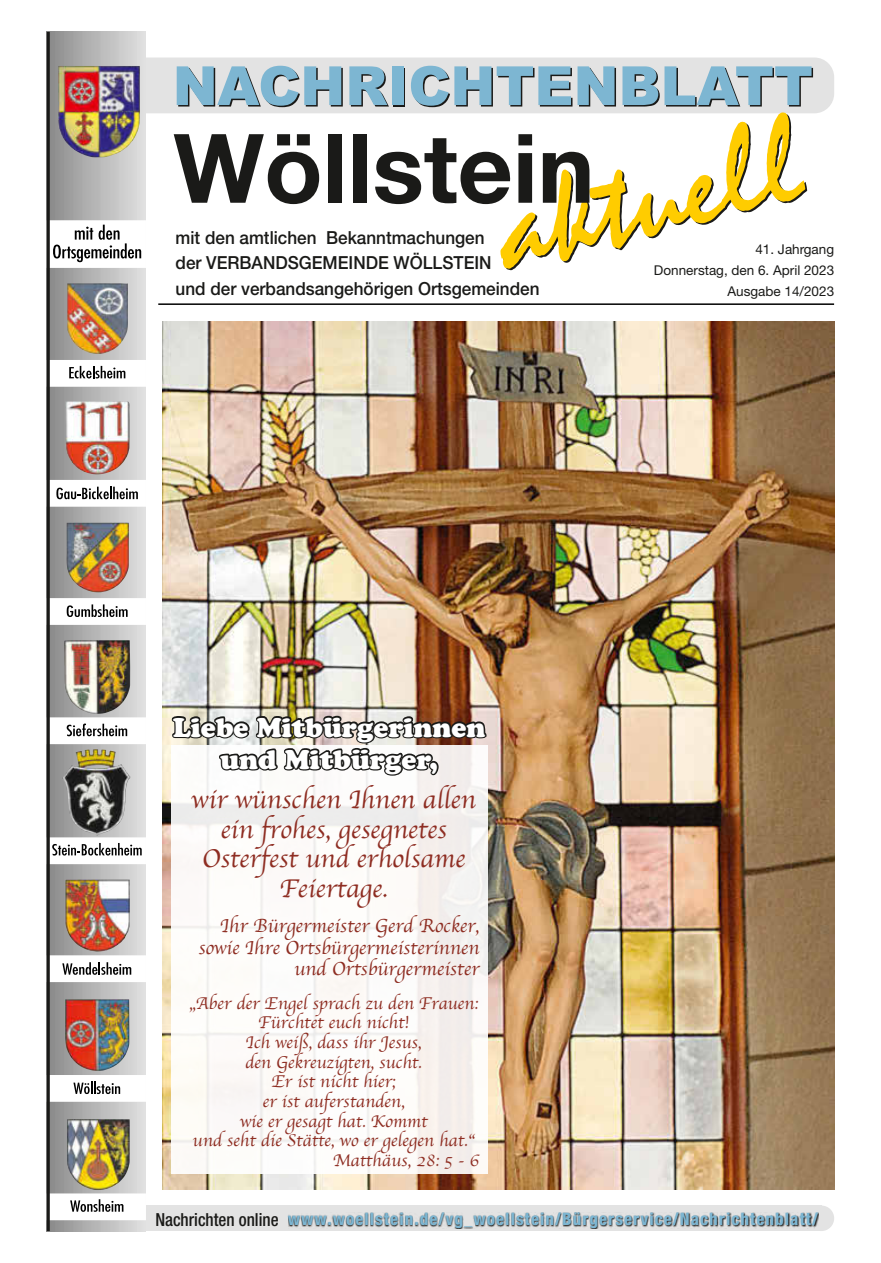
<style>
.page{position:relative;width:881px;height:1263px;background:#fff}
.page>*{position:absolute;margin:0;border:0;box-sizing:border-box;transform-origin:0 0}
.t1{font:26.85px/29.5px "Apple Chancery";color:#8e2d22;text-align:center}
.t2{font:26.85px/32.1px "Cooper Black Std";color:#fff;text-align:center}
.t3{font:19.8px/21.8px "Apple Chancery";color:#8e2d22;text-align:right}
.t4{font:500 18px/25.5px "Helvetica Neue LT";color:#1a1a18;scale:.95 1}
.t5{font:17.85px "Apple Chancery";color:#8e2d22}
.t6{font:800 condensed 17.25px "Helvetica Neue LT";letter-spacing:.06em;color:#7db6d2}
.t7{font:13.5px/21px "Helvetica Neue LT";color:#1a1a18;text-align:right}
.s1{font-weight:500;font-size:18px;color:#1a1a18}
</style>
<div class="page">
<div style="left:126px;top:58px;width:707px;height:55px;background:#e3e3e3;border-radius:20px"></div>
<svg style="left:50px;top:220px;width:96px;height:992px"></svg>
<img style="left:58px;top:66px;width:82px;height:91px">
<img style="left:65px;top:999px;width:64px;height:72px">
<img style="left:67px;top:283px;width:61px;height:71px">
<img style="left:65px;top:401px;width:64px;height:73px">
<img style="left:67px;top:523px;width:62px;height:69px">
<img style="left:64px;top:640px;width:66px;height:74px">
<img style="left:65px;top:879px;width:65px;height:73px">
<img style="left:67px;top:1119px;width:63px;height:71px">
<svg style="left:53px;top:225px;width:88px;height:37px"></svg>
<svg style="left:69px;top:366px;width:56px;height:12px"></svg>
<svg style="left:56px;top:487px;width:82px;height:12px"></svg>
<svg style="left:67px;top:604px;width:61px;height:13px"></svg>
<svg style="left:67px;top:723px;width:60px;height:13px"></svg>
<svg style="left:52px;top:843px;width:90px;height:12px"></svg>
<svg style="left:62px;top:962px;width:69px;height:13px"></svg>
<svg style="left:73px;top:1081px;width:47px;height:13px"></svg>
<svg style="left:70px;top:1199px;width:53px;height:13px"></svg>
<hr style="left:158px;top:303px;width:675px;height:2px;background:#000">
<hr style="left:47px;top:32px;width:3px;height:1199px;background:#1a1a18">
<img style="left:62px;top:749px;width:60px;height:87px">
<svg style="left:173px;top:66px;width:639px;height:205px"></svg>
<div style="left:146px;top:1205px;width:675px;height:26px;background:#e3e3e3"></div>
<div style="left:808px;top:1205px;width:25px;height:26px;background:#e3e3e3;border-radius:50%"></div>
<svg style="left:288px;top:1213px;width:530px;height:16px"></svg>
<img style="left:162px;top:322px;width:671px;height:867px">
<div style="left:171px;top:745px;width:316px;height:429px;background:linear-gradient(to right,#fdfcfa,#f7f4f1)"></div>
<img style="left:170px;top:497px;width:318px;height:280px">
<p class="t4" style="left:175px;top:224px;width:384px">mit den amtlichen Bekanntmachungen<br>der VerBandsgemeinde Wöllstein<br>und der verbandsangehörigen Ortsgemeinden</p>
<p class="t7" style="left:653px;top:238px;width:182px">41. Jahrgang<br>Donnerstag, den 6. April 2023<br>Ausgabe 14/2023</p>
<h1 class="t2" style="left:173px;top:711px;width:314px">Liebe Mitbürgerinnen und Mitbürger,</h1>
<h1 class="t1" style="left:191px;top:785px;width:286px">wir wünschen Ihnen allen ein frohes, gesegnetes<br>Osterfest und erholsame<br>Feiertage.</h1>
<p class="t3" style="left:198px;top:915px;width:282px">Ihr Bürgermeister Gerd Rocker, sowie Ihre Ortsbürgermeisterinnen und Ortsbürgermeister</p>
<p class="t5" style="left:189px;top:988px;width:290px">„Aber der Engel sprach zu den Frauen:</p>
<p class="t5" style="left:258px;top:1008px;width:152px">Fürchtet euch nicht!</p>
<p class="t5" style="left:245px;top:1028px;width:177px">Ich weiß, dass ihr Jesus,</p>
<p class="t5" style="left:245px;top:1047px;width:178px">den Gekreuzigten, sucht.</p>
<p class="t5" style="left:271px;top:1067px;width:126px">Er ist nicht hier;</p>
<p class="t5" style="left:262px;top:1087px;width:144px">er ist auferstanden,</p>
<p class="t5" style="left:240px;top:1106px;width:189px">wie er gesagt hat. Kommt</p>
<p class="t5" style="left:192px;top:1126px;width:283px">und seht die Stätte, wo er gelegen hat.“</p>
<p class="t5" style="left:332px;top:1146px;width:148px">Matthäus, 28: 5 - 6</p>
<p class="t6" style="left:155px;top:1208px;width:664px"><span class="s1">Nachrichten online</span> www.woellstein.de/vg_woellstein/Bürgerservice/Nachrichtenblatt/</p>
</div>
